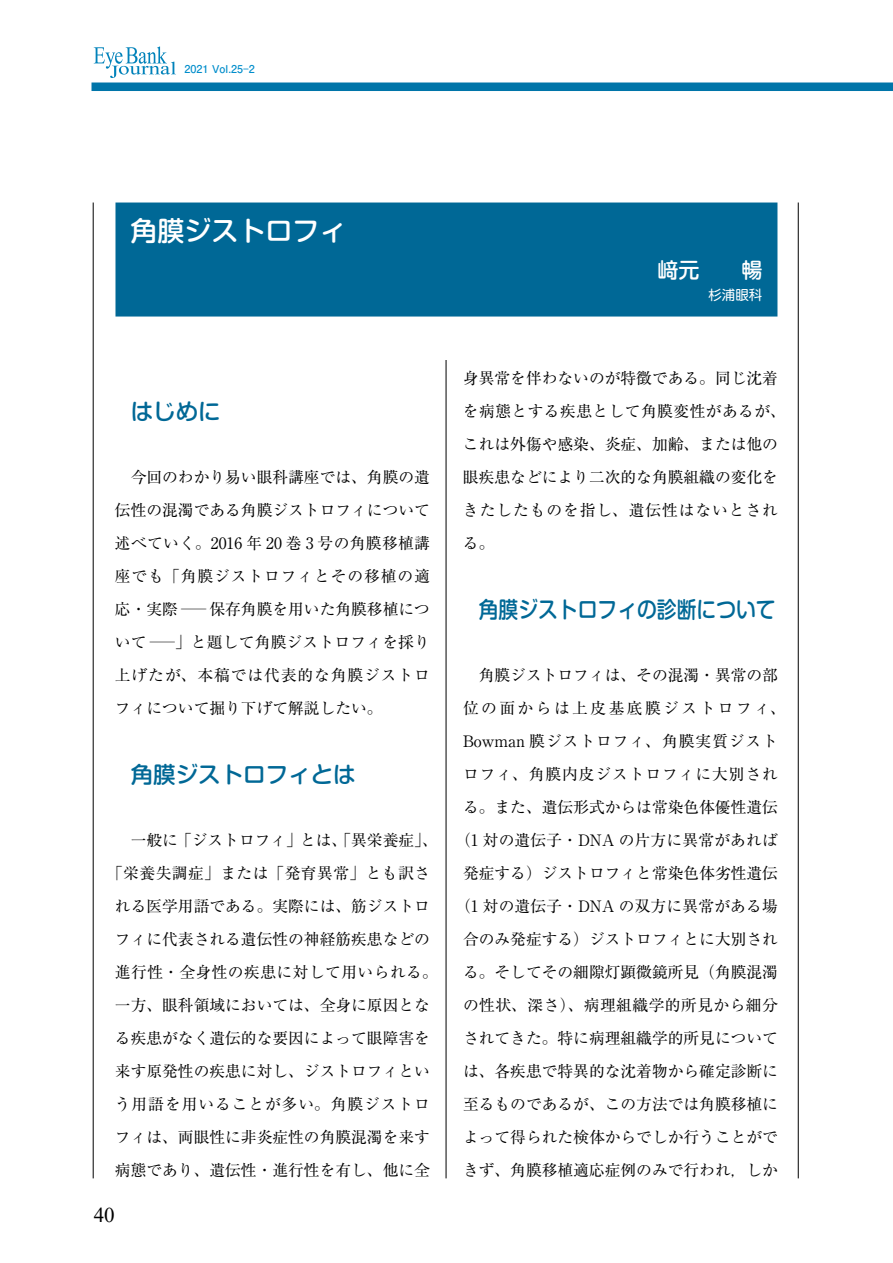
<style>
.page{position:relative;width:893px;height:1263px;background:#fff}
.page>*{position:absolute;margin:0;border:0;box-sizing:border-box;transform-origin:0 0}
.t1{font:500 27px "Shin M Go Pr 6";color:#fff}
.t2{font:500 22.5px "Shin M Go Pr 6";color:#006896;scale:.88 1}
.t3{font:500 22.5px "Shin M Go Pr 6";color:#006896}
.t4{font:500 21px "Shin M Go Pr 6";color:#fff}
.t5{font:21px "Times New Roman";color:#000}
.t6{font:15.75px/33px "Ryumin Pr 6 N";color:#000;text-align:center}
.t7{font:13.5px "Shin M Go Pr 6";color:#fff}
.t8{font:700 10.8px "Futo Go B101 Pr 6";color:#008dcb}
</style>
<div class="page">
<svg style="left:94px;top:47px;width:82px;height:31px"></svg>
<div style="left:92px;top:83px;width:801px;height:8px;background:#0075a9"></div>
<hr style="left:446px;top:203px;width:1px;height:975px;background:#000">
<hr style="left:798px;top:203px;width:1px;height:975px;background:#000">
<hr style="left:93px;top:203px;width:1px;height:975px;background:#000">
<div style="left:115px;top:202px;width:663px;height:158px;background:#fff"></div>
<div style="left:115px;top:202px;width:662px;height:114px;background:#006896"></div>
<p class="t8" style="left:184px;top:61px;width:72px">2021 Vol.25<sup>-</sup>2</p>
<h1 class="t1" style="left:130px;top:209px;width:217px">角膜ジストロフィ</h1>
<h2 class="t3" style="left:131px;top:393px;width:91px">はじめに</h2>
<p class="t6" style="left:115px;top:460px;width:317px;text-align:justify">　今回のわかり易い眼科講座では、角膜の遺伝性の混濁である角膜ジストロフィについて述べていく。2016 年 20 巻 3 号の角膜移植講座でも「角膜ジストロフィとその移植の適応・実際 <sup>―</sup>保存角膜を用いた角膜移植について <sup>―</sup>」と題して角膜ジストロフィを採り上げたが、本稿では代表的な角膜ジストロフィについて掘り下げて解説したい。</p>
<h2 class="t3" style="left:131px;top:756px;width:226px">角膜ジストロフィとは</h2>
<p class="t6" style="left:107px;top:823px;width:332px">　一般に「ジストロフィ」とは、「異栄養症」、「栄養失調症」または「発育異常」とも訳される医学用語である。実際には、筋ジストロフィに代表される遺伝性の神経筋疾患などの進行性・全身性の疾患に対して用いられる。一方、眼科領域においては、全身に原因となる疾患がなく遺伝的な要因によって眼障害を来す原発性の疾患に対し、ジストロフィという用語を用いることが多い。角膜ジストロフィは、両眼性に非炎症性の角膜混濁を来す病態であり、遺伝性・進行性を有し、他に全</p>
<h3 class="t5" style="left:94px;top:1200px;width:22px">40</h3>
<h3 class="t4" style="left:657px;top:253px;width:106px">﨑元　　暢</h3>
<p class="t7" style="left:708px;top:284px;width:55px">杉浦眼科</p>
<p class="t6" style="left:463px;top:361px;width:324px;text-align:left">身異常を伴わないのが特徴である。同じ沈着を病態とする疾患として角膜変性があるが、これは外傷や感染、炎症、加齢、または他の眼疾患などにより二次的な角膜組織の変化をきたしたものを指し、遺伝性はないとされる。</p>
<h2 class="t2" style="left:479px;top:591px;width:339px">角膜ジストロフィの診断について</h2>
<p class="t6" style="left:455px;top:658px;width:332px">　角膜ジストロフィは、その混濁・異常の部位の面からは上皮基底膜ジストロフィ、<br>Bowman 膜ジストロフィ、角膜実質ジストロフィ、角膜内皮ジストロフィに大別される。また、遺伝形式からは常染色体優性遺伝（1 対の遺伝子・DNA の片方に異常があれば発症する）ジストロフィと常染色体劣性遺伝（1 対の遺伝子・DNA の双方に異常がある場合のみ発症する）ジストロフィとに大別される。そしてその細隙灯顕微鏡所見（角膜混濁の性状、深さ）、病理組織学的所見から細分されてきた。特に病理組織学的所見については、各疾患で特異的な沈着物から確定診断に至るものであるが、この方法では角膜移植によって得られた検体からでしか行うことができず、角膜移植適応症例のみで行われ，しか</p>
</div>
